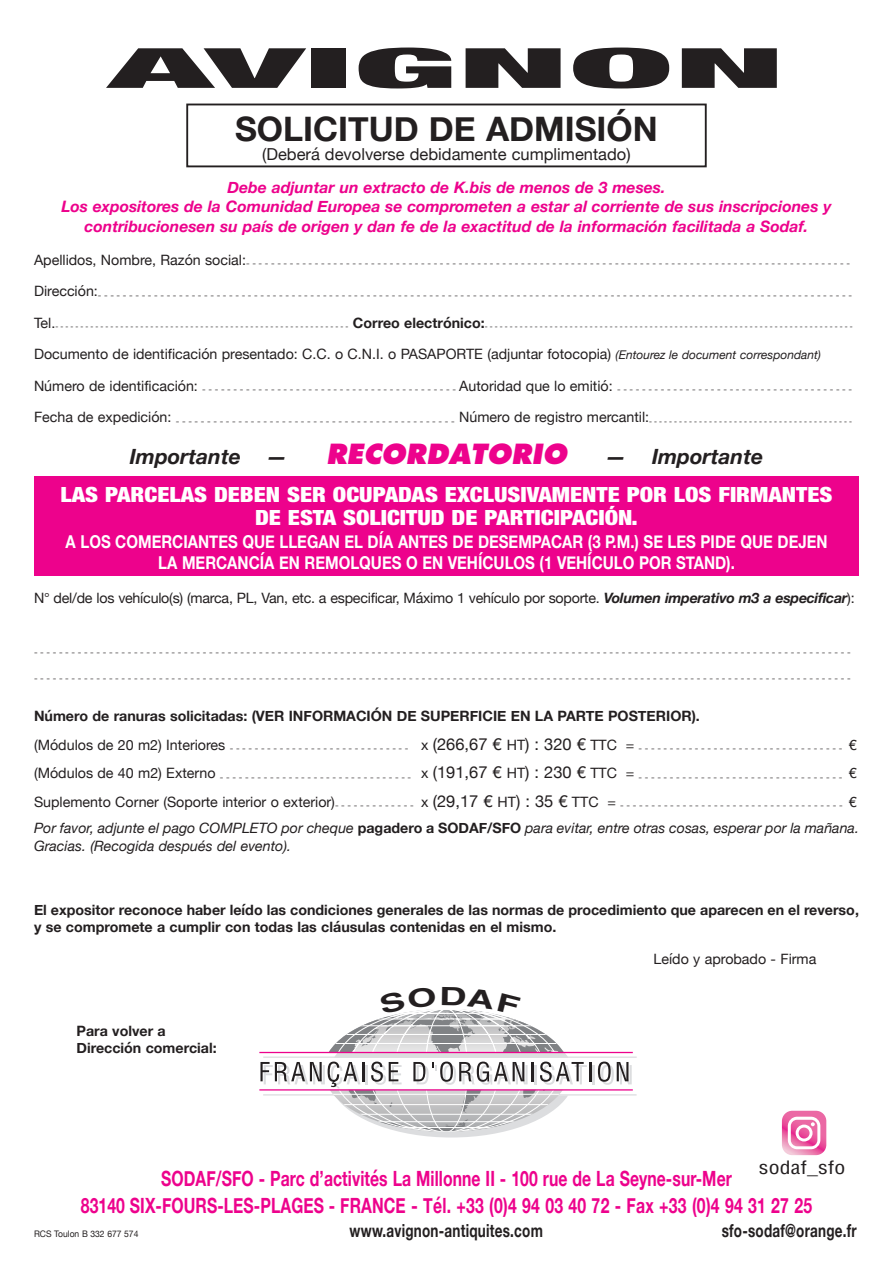
<style>
.page{position:relative;width:893px;height:1263px;background:#fff}
.page>*{position:absolute;margin:0;border:0;box-sizing:border-box;transform-origin:0 0}
.t1{font:900 condensed 55.35px "Helvetica Neue";color:#231f20;scale:3.4 1}
.t2{font:700 33.75px "Helvetica Neue";color:#231f20}
.t3{font:italic 800 27px "Futura Std";color:#ed028c}
.t4{font:700 21px/26.5px "Helvetica Neue";letter-spacing:.005em;color:#ed028c;text-align:center;scale:.75 1}
.t5{font:900 condensed 21px/22.5px "Helvetica Neue";color:#fff;text-align:center;scale:1.15 1}
.t6{font:italic 700 21px "Helvetica Neue";color:#231f20}
.t7{font:700 18px "Helvetica Neue";letter-spacing:.015em;color:#231f20;scale:.75 1}
.t8{font:condensed 18px "Helvetica LT Std";letter-spacing:.01em;color:#231f20;scale:1.21 1}
.t9{font:700 17.7px/21px "Helvetica Neue";color:#fff;text-align:center;scale:.85 1}
.t10{font:16.5px "Helvetica Neue";color:#231f20}
.t11{font:italic 700 15.75px/19.5px "Helvetica Neue";color:#ed028c;text-align:center}
.t12{font:700 14.25px/17px "Helvetica Neue";color:#231f20}
.t13{font:italic 14.25px/26.5px "Helvetica Neue";color:#231f20}
.t14{font:14.25px "Helvetica Neue";color:#231f20}
.t15{font:9px "Helvetica Neue";color:#231f20;scale:.95 1}
.t16{font:7.5px "Helvetica Neue";color:#231f20;scale:1.25 1}
.t17{font:7.5px "Helvetica Neue";color:#231f20}
.s1{font-style:italic;font-size:12px}
.s2{font-weight:700;font-style:italic}
.s3{font-style:normal}
.s4{font-style:normal;font-size:16.5px}
.s5{font-weight:700;font-style:normal}
</style>
<div class="page">
<div style="left:186px;top:104px;width:521px;height:63px;border:2px solid #231f20"></div>
<div style="left:34px;top:476px;width:825px;height:100px;background:#ed028c"></div>
<hr style="left:263px;top:1094px;width:374px;height:1px;background:#dcdddf">
<hr style="left:263px;top:1056px;width:374px;height:2px;background:#dcdddf">
<hr style="left:259px;top:1052px;width:374px;height:1px;background:#ed028c">
<hr style="left:259px;top:1089px;width:374px;height:1px;background:#ed028c">
<svg style="left:782px;top:1111px;width:44px;height:44px"></svg>
<svg style="left:788px;top:1117px;width:32px;height:32px"></svg>
<svg style="left:260px;top:1009px;width:372px;height:128px"></svg>
<h1 class="t1" style="left:108px;top:23px;width:201px">AVIGNON</h1>
<h2 class="t2" style="left:235px;top:108px;width:424px">SOLICITUD DE ADMISIÓN</h2>
<h3 class="t10" style="left:262px;top:145px;width:370px">(Deberá devolverse debidamente cumplimentado)</h3>
<p class="t11" style="left:61px;top:177px;width:771px">Debe adjuntar un extracto de K.bis de menos de 3 meses.<br>Los expositores de la Comunidad Europea se comprometen a estar al corriente de sus inscripciones y contribucionesen su país de origen y dan fe de la exactitud de la información facilitada a Sodaf.</p>
<p class="t16" style="left:34px;top:259px;width:654px"><sup>Apellidos,</sup> <sup>Nombre,</sup> <sup>Razón</sup> <sup>social:</sup>- - - - - - - - - - - - - - - - - - - - - - - - - - - - - - - - - - - - - - - - - - - - - - - - - - - - - - - - - - - - - - - - - - - - - - - - - - - - - - - - - - - - - - - - - - - - - - - - -</p>
<p class="t16" style="left:34px;top:291px;width:656px"><sup>Dirección:</sup>- - - - - - - - - - - - - - - - - - - - - - - - - - - - - - - - - - - - - - - - - - - - - - - - - - - - - - - - - - - - - - - - - - - - - - - - - - - - - - - - - - - - - - - - - - - - - - - - - - - - - - - - - - - - - - - - - - - - - - - - -</p>
<p class="t17" style="left:34px;top:322px;width:820px"><sup>Tel.</sup>- - - - - - - - - - - - - - - - - - - - - - - - - - - - - - - - - - - - - - - - - - - - - - - - - - - - - - - - - - - <sup>Correo</sup> <sup>electrónico:</sup>- - - - - - - - - - - - - - - - - - - - - - - - - - - - - - - - - - - - - - - - - - - - - - - - - - - - - - - - - - - - - - - - - - - - - - - - - -</p>
<h3 class="t14" style="left:34px;top:346px;width:788px">Documento de identificación presentado: C.C. o C.N.I. o PASAPORTE (adjuntar fotocopia) <span class="s1">(Entourez le document correspondant)</span></h3>
<p class="t16" style="left:34px;top:385px;width:656px"><sup>Número</sup> <sup>de</sup> <sup>identificación:</sup> - - - - - - - - - - - - - - - - - - - - - - - - - - - - - - - - - - - - - - - - - <sup>Autoridad</sup> <sup>que</sup> <sup>lo</sup> <sup>emitió:</sup> - - - - - - - - - - - - - - - - - - - - - - - - - - - - - - - - - - - - - -</p>
<p class="t16" style="left:34px;top:417px;width:656px"><sup>Fecha</sup> <sup>de</sup> <sup>expedición:</sup> - - - - - - - - - - - - - - - - - - - - - - - - - - - - - - - - - - - - - - - - - - - - - <sup>Número</sup> <sup>de</sup> <sup>registro</sup> <sup>mercantil:</sup>- - - - - - - - - - - - - - - - - - - - - - - - - - - - - - - - - - - - - - - - -</p>
<h3 class="t6" style="left:130px;top:444px;width:159px">Importante —</h3>
<h3 class="t3" style="left:326px;top:442px;width:242px">RECORDATORIO</h3>
<h3 class="t6" style="left:605px;top:444px;width:159px">— Importante</h3>
<h3 class="t5" style="left:61px;top:482px;width:673px">LAS PARCELAS DEBEN SER OCUPADAS EXCLUSIVAMENTE POR LOS FIRMANTES<br>DE ESTA SOLICITUD DE PARTICIPACIÓN.</h3>
<h3 class="t9" style="left:66px;top:531px;width:898px">A LOS COMERCIANTES QUE LLEGAN EL DÍA ANTES DE DESEMPACAR (3 P.M.) SE LES PIDE QUE DEJEN<br>LA MERCANCÍA EN REMOLQUES O EN VEHÍCULOS (1 VEHÍCULO POR STAND).</h3>
<h3 class="t14" style="left:34px;top:589px;width:822px">N° del/de los vehículo(s) (marca, PL, Van, etc. a especificar, Máximo 1 vehículo por soporte. <span class="s2">Volumen imperativo m3 a especificar</span>):</h3>
<p class="t16" style="left:34px;top:648px;width:655px">- - - - - - - - - - - - - - - - - - - - - - - - - - - - - - - - - - - - - - - - - - - - - - - - - - - - - - - - - - - - - - - - - - - - - - - - - - - - - - - - - - - - - - - - - - - - - - - - - - - - - - - - - - - - - - - - - - - - - - - - - - - - - - - - - - -</p>
<p class="t16" style="left:34px;top:674px;width:655px">- - - - - - - - - - - - - - - - - - - - - - - - - - - - - - - - - - - - - - - - - - - - - - - - - - - - - - - - - - - - - - - - - - - - - - - - - - - - - - - - - - - - - - - - - - - - - - - - - - - - - - - - - - - - - - - - - - - - - - - - - - - - - - - - - - -</p>
<h3 class="t12" style="left:34px;top:707px;width:667px">Número de ranuras solicitadas: (VER INFORMACIÓN DE SUPERFICIE EN LA PARTE POSTERIOR).</h3>
<p class="t16" style="left:34px;top:744px;width:660px"><sup>(Módulos</sup> <sup>de</sup> <sup>20</sup> <sup>m2)</sup> <sup>Interiores</sup> - - - - - - - - - - - - - - - - - - - - - - - - - - - - - <sup>x</sup> <sup>(266,67</sup> <sup>€</sup> <sup>HT</sup><sup>)</sup> <sup>:</sup> <sup>320</sup> <sup>€</sup> <sup>TTC</sup> <sup>=</sup> - - - - - - - - - - - - - - - - - - - - - - - - - - - - - - - - - <sup>€</sup></p>
<p class="t16" style="left:34px;top:773px;width:660px"><sup>(Módulos</sup> <sup>de</sup> <sup>40</sup> <sup>m2)</sup> <sup>Externo</sup> - - - - - - - - - - - - - - - - - - - - - - - - - - - - - - - <sup>x</sup> <sup>(191,67</sup> <sup>€</sup> <sup>HT</sup><sup>)</sup> <sup>:</sup> <sup>230</sup> <sup>€</sup> <sup>TTC</sup> <sup>=</sup> - - - - - - - - - - - - - - - - - - - - - - - - - - - - - - - - - <sup>€</sup></p>
<p class="t13" style="left:34px;top:788px;width:826px"><span class="s3">Suplemento Corner (Soporte interior o exterior)</span><sub>-</sub> <sub>-</sub> <sub>-</sub> <sub>-</sub> <sub>-</sub> <sub>-</sub> <sub>-</sub> <sub>-</sub> <sub>-</sub> <sub>-</sub> <sub>-</sub> <sub>-</sub> <sub>-</sub> <span class="s3">x</span> <span class="s4">(29,17 €</span> <span class="s3">HT</span><span class="s4">) : 35 €</span> <span class="s3">TTC =</span> <sub>-</sub> <sub>-</sub> <sub>-</sub> <sub>-</sub> <sub>-</sub> <sub>-</sub> <sub>-</sub> <sub>-</sub> <sub>-</sub> <sub>-</sub> <sub>-</sub> <sub>-</sub> <sub>-</sub> <sub>-</sub> <sub>-</sub> <sub>-</sub> <sub>-</sub> <sub>-</sub> <sub>-</sub> <sub>-</sub> <sub>-</sub> <sub>-</sub> <sub>-</sub> <sub>-</sub> <sub>-</sub> <sub>-</sub> <sub>-</sub> <sub>-</sub> <sub>-</sub> <sub>-</sub> <sub>-</sub> <sub>-</sub> <sub>-</sub> <sub>-</sub> <sub>-</sub> <sub>-</sub> <span class="s3">€<br></span>Por favor, adjunte el pago COMPLETO por cheque <span class="s5">pagadero a SODAF/SFO</span> para evitar, entre otras cosas, esperar por la mañana.</p>
<h3 class="t13" style="left:34px;top:833px;width:259px">Gracias. (Recogida después del evento).</h3>
<h3 class="t12" style="left:34px;top:901px;width:826px">El expositor reconoce haber leído las condiciones generales de las normas de procedimiento que aparecen en el reverso, y se compromete a cumplir con todas las cláusulas contenidas en el mismo.</h3>
<h3 class="t14" style="left:653px;top:950px;width:164px">Leído y aprobado - Firma</h3>
<h3 class="t12" style="left:77px;top:1022px;width:142px">Para volver a<br>Dirección comercial:</h3>
<h3 class="t8" style="left:759px;top:1160px;width:73px">sodaf_sfo</h3>
<h3 class="t4" style="left:81px;top:1165px;width:977px">SODAF/SFO - Parc d’activités La Millonne II - 100 rue de La Seyne-sur-Mer<br>83140 SIX-FOURS-LES-PLAGES - FRANCE - Tél. +33 (0)4 94 03 40 72 - Fax +33 (0)4 94 31 27 25</h3>
<p class="t15" style="left:34px;top:1228px;width:111px">RCS Toulon B 332 677 574</p>
<h3 class="t7" style="left:350px;top:1219px;width:259px">www.avignon-antiquites.com</h3>
<h3 class="t7" style="left:722px;top:1219px;width:182px">sfo-sodaf@orange.fr</h3>
</div>
